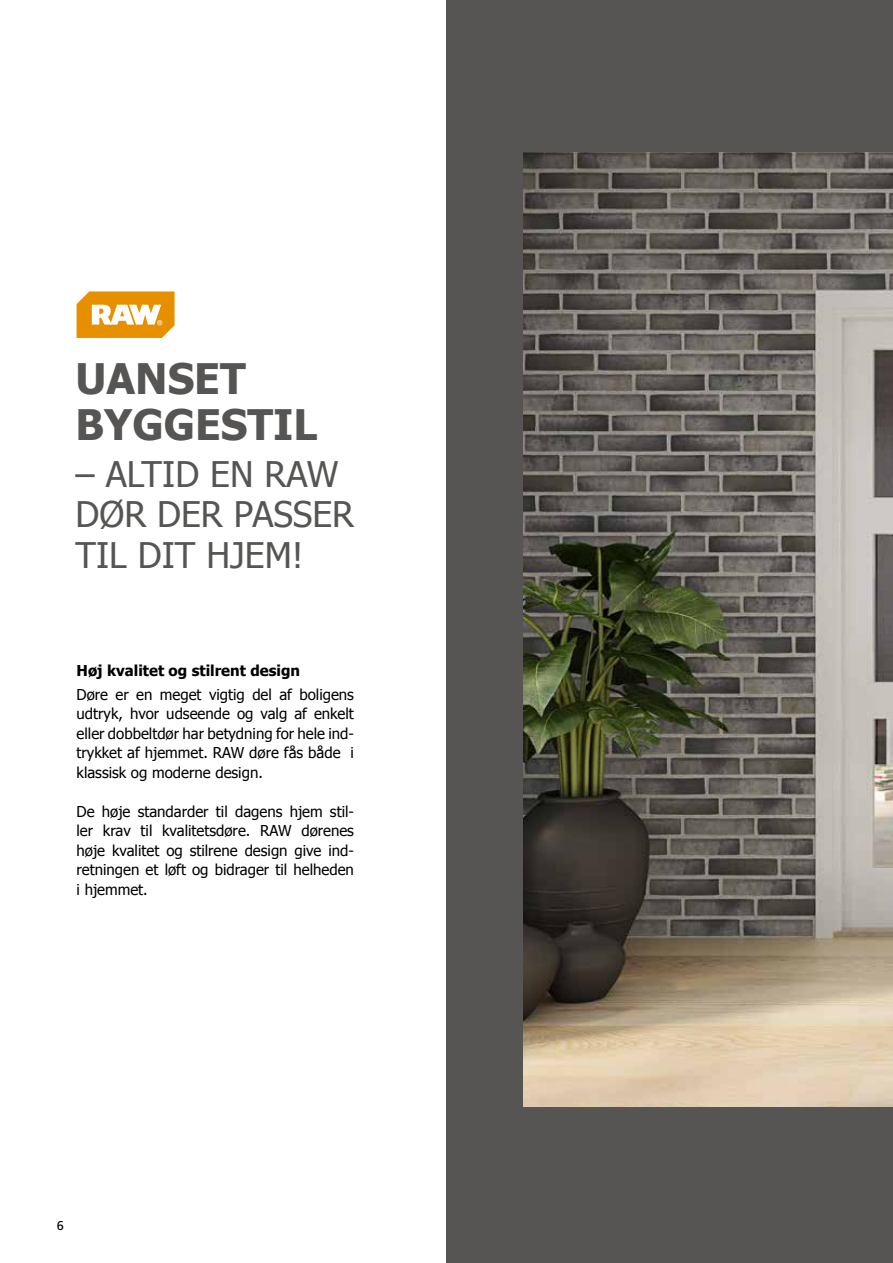
<style>
.page{position:relative;width:893px;height:1263px;background:#fff}
.page>*{position:absolute;margin:0;border:0;box-sizing:border-box;transform-origin:0 0}
.t1{font:700 42px/46.5px "Tahoma";color:#565554}
.t2{font:35.25px/40.5px "Tahoma";color:#565554}
.t3{font:15px/19.5px "Tahoma";color:#000;text-align:justify}
.t4{font:700 15px "Tahoma";color:#000}
.t5{font:12.75px "Frutiger LT Std";color:#000}
</style>
<div class="page">
<div style="left:446px;top:0;width:447px;height:1263px;background:#565554"></div>
<img style="left:523px;top:152px;width:370px;height:955px">
<svg style="left:77px;top:291px;width:98px;height:47px"></svg>
<h1 class="t1" style="left:75px;top:352px;width:243px">UANSET<br>BYGGESTIL</h1>
<h2 class="t2" style="left:75px;top:452px;width:280px">– ALTID EN RAW<br>DØR DER PASSER<br>TIL DIT HJEM!</h2>
<p class="t4" style="left:77px;top:660px;width:225px">Høj kvalitet og stilrent design</p>
<p class="t3" style="left:77px;top:684px;width:279px">Døre er en meget vigtig del af boligens udtryk, hvor udseende og valg af enkelt eller dobbeltdør har betydning for hele ind&shy;trykket af hjemmet. RAW døre fås både i klassisk og moderne design.</p>
<p class="t3" style="left:77px;top:801px;width:279px">De høje standarder til dagens hjem stil&shy;ler krav til kvalitetsdøre. RAW dørenes høje kvalitet og stilrene design give ind&shy;retningen et løft og bidrager til helheden i hjemmet.</p>
<p class="t5" style="left:57px;top:1218px;width:9px">6</p>
</div>
